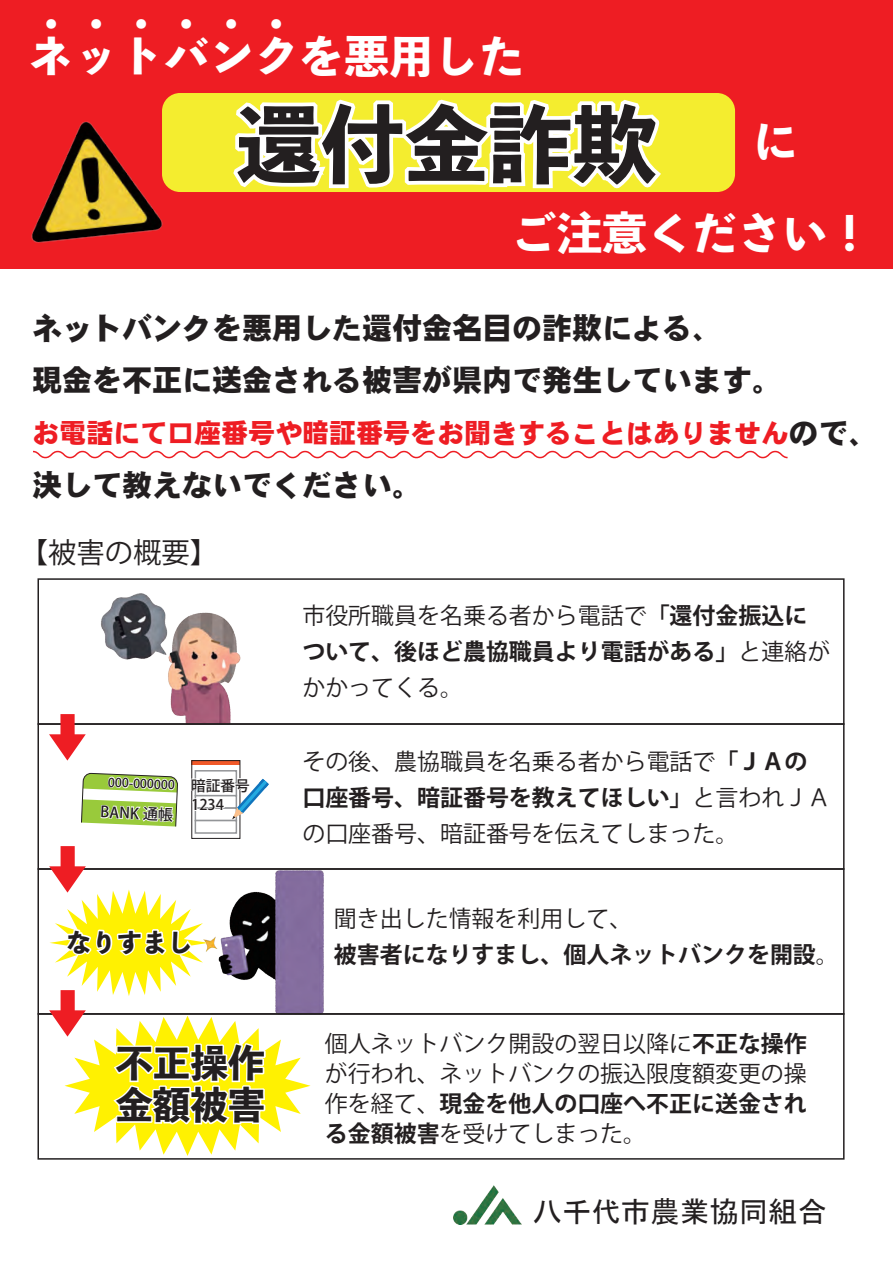
<style>
.page{position:relative;width:893px;height:1263px;background:#fff}
.page>*{position:absolute;margin:0;border:0;box-sizing:border-box;transform-origin:0 0}
.t1{font:84px "Toppan Bunkyu Midashi Go Std EB";color:#231f20}
.t2{font:45px "Toppan Bunkyu Midashi Go Std EB";color:#fff}
.t3{font:37.5px/42px "Toppan Bunkyu Midashi Go Std EB";color:#231f20}
.t4{font:30px/52.5px "DF Gothic EB WIN RKSJ H";color:#231f20}
.t5{font:29.25px "MS Gothic";color:#231f20}
.t6{font:28.35px "Koz Go Pr 6 N";color:#231f20}
.t7{font:27px "DF Gothic EB WIN RKSJ H";color:#ee1d23}
.t8{font:25.5px "Toppan Bunkyu Midashi Go Std EB";color:#231f20}
.t9{font:22.95px/36px "Koz Go Pr 6 N";color:#231f20}
.t10{font:700 22.95px/36px "Koz Go Pr 6 N";color:#231f20}
.t11{font:500 15.15px "Koz Go Pro";color:#231f20}
.t12{font:500 14.7px/19.5px "Koz Go Pro";color:#231f20}
.t13{font:500 12.3px "Koz Go Pro";color:#231f20}
.s1{font-size:30px;color:#231f20}
.s2{font-weight:700}
.s3{font-weight:400}
</style>
<div class="page">
<img style="left:310px;top:871px;width:14px;height:141px">
<img style="left:101px;top:593px;width:140px;height:121px">
<div style="left:0;top:0;width:892px;height:268px;background:#ee1d23"></div>
<img style="left:31px;top:121px;width:136px;height:122px">
<div style="left:162px;top:93px;width:573px;height:99px;background:#f4ed2f;border-radius:18px"></div>
<svg style="left:233px;top:99px;width:428px;height:90px"></svg>
<svg style="left:33px;top:450px;width:755px;height:9px"></svg>
<div style="left:38px;top:578px;width:806px;height:147px;border:2px solid #231f20"></div>
<div style="left:38px;top:723px;width:806px;height:147px;border:2px solid #231f20"></div>
<div style="left:38px;top:868px;width:806px;height:147px;border:2px solid #231f20"></div>
<div style="left:38px;top:1013px;width:806px;height:147px;border:2px solid #231f20"></div>
<img style="left:453px;top:1185px;width:68px;height:39px">
<svg style="left:49px;top:714px;width:261px;height:442px"></svg>
<h2 class="t2" style="left:29px;top:-11px;width:271px">・・・・・・</h2>
<h2 class="t2" style="left:29px;top:21px;width:496px">ネットバンクを悪用した</h2>
<h1 class="t1" style="left:236px;top:79px;width:563px">還付金詐欺 <sup>に</sup></h1>
<h2 class="t2" style="left:512px;top:198px;width:361px">ご注意ください！</h2>
<h3 class="t4" style="left:32px;top:302px;width:751px">ネットバンクを悪用した還付金名目の詐欺による、<br>現金を不正に送金される被害が県内で発生しています。</h3>
<p class="t7" style="left:32px;top:419px;width:847px">お電話にて口座番号や暗証番号をお聞きすることはありません<span class="s1">ので、</span></p>
<h3 class="t4" style="left:32px;top:459px;width:391px">決して教えないでください。</h3>
<p class="t6" style="left:20px;top:536px;width:200px">【被害の概要】</p>
<p class="t13" style="left:108px;top:774px;width:68px;rotate:2deg">000-000000</p>
<p class="t11" style="left:101px;top:802px;width:74px;rotate:2deg">BANK 通帳</p>
<p class="t12" style="left:191px;top:776px;width:60px">暗証番号<br>1234</p>
<p class="t8" style="left:66px;top:922px;width:129px">なりすまし</p>
<h3 class="t3" style="left:115px;top:1040px;width:152px">不正操作金額被害</h3>
<p class="t9" style="left:302px;top:598px;width:529px">市役所職員を名乗る者から電話で<span class="s2">「還付金振込について、後ほど農協職員より電話がある」</span>と連絡がかかってくる。</p>
<p class="t9" style="left:302px;top:744px;width:529px">その後、農協職員を名乗る者から電話で<span class="s2">「ＪＡの口座番号、暗証番号を教えてほしい」</span>と言われＪＡの口座番号、暗証番号を伝えてしまった。</p>
<p class="t10" style="left:334px;top:901px;width:506px"><span class="s3">聞き出した情報を利用して、<br></span>被害者になりすまし、個人ネットバンクを開設<span class="s3">。</span></p>
<p class="t9" style="left:325px;top:1029px;width:483px;line-height:30px;text-align:justify">個人ネットバンク開設の翌日以降に<span class="s2">不正な操作</span>が行われ、ネットバンクの振込限度額変更の操作を経て、<span class="s2">現金を他人の口座へ不正に送金される金額被害</span>を受けてしまった。</p>
<p class="t5" style="left:532px;top:1196px;width:296px">八千代市農業協同組合</p>
</div>
